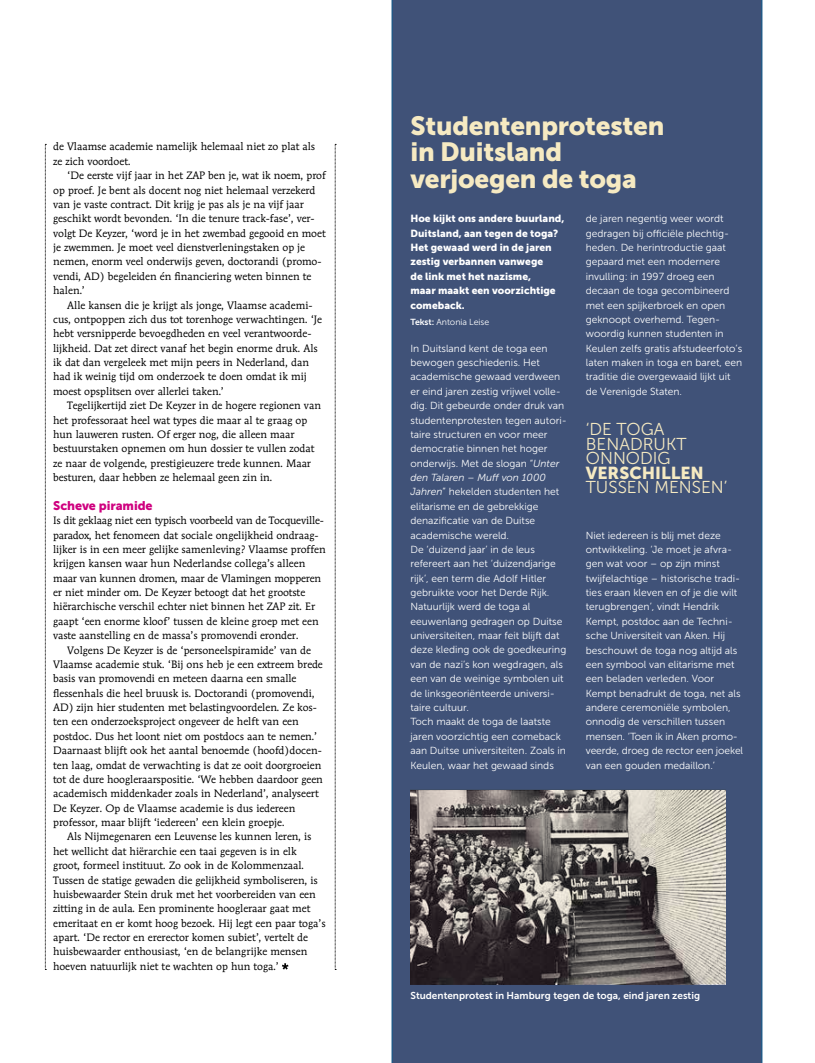
<style>
.page{position:relative;width:815px;height:1063px;background:#fff}
.page>*{position:absolute;margin:0;border:0;box-sizing:border-box;transform-origin:0 0}
.t1{font:26.25px/26.2px "Museo Sans 900";letter-spacing:-.01em;color:#f6eac2}
.t2{font:17.25px/14.6px "Museo Sans 300";color:#f6eac2}
.t3{font:17.25px "Museo Sans 900";color:#f6eac2}
.t4{font:12.5px "Museo Sans 900";letter-spacing:-.005em;color:#cf007f}
.t5{font:10.62px/14.4px "Mendoza Roman Std";color:#000}
.t6{font:10.25px/14.4px "Museo Sans 300";color:#fff}
.t7{font:10.25px/14.4px "Museo Sans 900";color:#fff}
.t8{font:10px "Museo Sans 700";color:#fff}
.t9{font:8.75px "Museo Sans 300";letter-spacing:-.005em;color:#fff}
.s1{font-family:"Museo Sans 700"}
.s2{font-style:italic}
</style>
<div class="page">
<div style="left:392px;top:0;width:370px;height:1063px;background:#405278"></div>
<svg style="left:282px;top:963px;width:7px;height:7px"></svg>
<svg style="left:45px;top:144px;width:1px;height:826px"></svg>
<svg style="left:335px;top:144px;width:1px;height:826px"></svg>
<svg style="left:410px;top:789px;width:316px;height:195px;background:#797370"></svg>
<p class="t5" style="left:53px;top:139px;width:264px">de Vlaamse academie namelijk helemaal niet zo plat als ze zich voordoet.</p>
<p class="t5" style="left:53px;top:168px;width:274px;text-indent:14px">‘De eerste vijf jaar in het ZAP ben je, wat ik noem, prof op proef. Je bent als docent nog niet helemaal verzekerd van je vaste contract. Dit krijg je pas als je na vijf jaar geschikt wordt bevonden. ‘In die tenure track-fase’, ver&shy;volgt De Keyzer, ‘word je in het zwembad gegooid en moet je zwemmen. Je moet veel dienstverleningstaken op je nemen, enorm veel onderwijs geven, doctorandi (promo&shy;vendi, AD) begeleiden én financiering weten binnen te halen.’</p>
<p class="t5" style="left:53px;top:298px;width:270px;text-indent:14px">Alle kansen die je krijgt als jonge, Vlaamse academi&shy;cus, ontpoppen zich dus tot torenhoge verwachtingen. ‘Je hebt versnipperde bevoegdheden en veel verantwoorde&shy;lijkheid. Dat zet direct vanaf het begin enorme druk. Als ik dat dan vergeleek met mijn peers in Nederland, dan had ik weinig tijd om onderzoek te doen omdat ik mij moest opsplitsen over allerlei taken.’</p>
<p class="t5" style="left:53px;top:398px;width:269px;text-indent:14px">Tegelijkertijd ziet De Keyzer in de hogere regionen van het professoraat heel wat types die maar al te graag op hun lauweren rusten. Of erger nog, die alleen maar bestuurstaken opnemen om hun dossier te vullen zodat ze naar de volgende, prestigieuzere trede kunnen. Maar besturen, daar hebben ze helemaal geen zin in.</p>
<p class="t4" style="left:53px;top:498px;width:101px">Scheve piramide</p>
<p class="t5" style="left:53px;top:513px;width:274px">Is dit geklaag niet een typisch voorbeeld van de Tocqueville-- paradox, het fenomeen dat sociale ongelijkheid ondraag&shy;lijker is in een meer gelijke samenleving? Vlaamse proffen krijgen kansen waar hun Nederlandse collega’s alleen maar van kunnen dromen, maar de Vlamingen mopperen er niet minder om. De Keyzer betoogt dat het grootste hiërarchische verschil echter niet binnen het ZAP zit. Er gaapt ‘een enorme kloof’ tussen de kleine groep met een vaste aanstelling en de massa’s promovendi eronder.</p>
<p class="t5" style="left:53px;top:643px;width:271px;text-indent:14px">Volgens De Keyzer is de ‘personeelspiramide’ van de Vlaamse academie stuk. ‘Bij ons heb je een extreem brede basis van promovendi en meteen daarna een smalle flessenhals die heel bruusk is. Doctorandi (promovendi, AD) zijn hier studenten met belastingvoordelen. Ze kos&shy;ten een onderzoeksproject ongeveer de helft van een postdoc. Dus het loont niet om postdocs aan te nemen.’ Daarnaast blijft ook het aantal benoemde (hoofd)docen&shy;ten laag, omdat de verwachting is dat ze ooit doorgroeien tot de dure hoogleraarspositie. ‘We hebben daardoor geen academisch middenkader zoals in Nederland’, analyseert De Keyzer. Op de Vlaamse academie is dus iedereen professor, maar blijft ‘iedereen’ een klein groepje.</p>
<p class="t5" style="left:53px;top:829px;width:274px;text-indent:14px">Als Nijmegenaren een Leuvense les kunnen leren, is het wellicht dat hiërarchie een taai gegeven is in elk groot, formeel instituut. Zo ook in de Kolommenzaal.<br>Tussen de statige gewaden die gelijkheid symboliseren, is huisbewaarder Stein druk met het voorbereiden van een zitting in de aula. Een prominente hoogleraar gaat met emeritaat en er komt hoog bezoek. Hij legt een paar toga’s apart. ‘De rector en ererector komen subiet’, vertelt de huisbewaarder enthousiast, ‘en de belangrijke mensen hoeven natuurlijk niet te wachten op hun toga.’</p>
<h1 class="t1" style="left:410px;top:113px;width:255px">Studentenprotesten in Duitsland verjoegen de toga</h1>
<p class="t7" style="left:410px;top:211px;width:155px">Hoe kijkt ons andere buurland,<br>Duitsland, aan tegen de toga?<br>Het gewaad werd in de jaren zestig verbannen vanwege<br>de link met het nazisme,<br>maar maakt een voorzichtige comeback.</p>
<p class="t9" style="left:410px;top:318px;width:80px"><span class="s1">Tekst:</span> Antonia Leise</p>
<p class="t6" style="left:410px;top:341px;width:158px">In Duitsland kent de toga een bewogen geschiedenis. Het academische gewaad verdween er eind jaren zestig vrijwel volle&shy;dig. Dit gebeurde onder druk van studentenprotesten tegen autori&shy;taire structuren en voor meer democratie binnen het hoger onderwijs. Met de slogan “<span class="s2">Unter den Talaren – Muff von 1000<br>Jahren</span>” hekelden studenten het elitarisme en de gebrekkige denazificatie van de Duitse academische wereld.<br>De ‘duizend jaar’ in de leus refereert aan het ‘duizendjarige rijk’, een term die Adolf Hitler gebruikte voor het Derde Rijk.<br>Natuurlijk werd de toga al eeuwenlang gedragen op Duitse universiteiten, maar feit blijft dat deze kleding ook de goedkeuring van de nazi’s kon wegdragen, als een van de weinige symbolen uit de linksgeoriënteerde universi&shy;taire cultuur.<br>Toch maakt de toga de laatste jaren voorzichtig een comeback aan Duitse universiteiten. Zoals in<br>Keulen, waar het gewaad sinds</p>
<p class="t6" style="left:586px;top:212px;width:158px">de jaren negentig weer wordt gedragen bij officiële plechtig&shy;heden. De herintroductie gaat gepaard met een modernere invulling: in 1997 droeg een decaan de toga gecombineerd met een spijkerbroek en open geknoopt overhemd. Tegen&shy;woordig kunnen studenten in<br>Keulen zelfs gratis afstudeerfoto’s laten maken in toga en baret, een traditie die overgewaaid lijkt uit de Verenigde Staten.</p>
<h2 class="t2" style="left:586px;top:422px;width:102px">‘DE TOGA<br>BENADRUKT<br>ONNODIG</h2>
<h2 class="t3" style="left:586px;top:463px;width:120px">VERSCHILLEN</h2>
<h2 class="t2" style="left:586px;top:480px;width:143px">TUSSEN MENSEN’</h2>
<p class="t6" style="left:586px;top:528px;width:159px">Niet iedereen is blij met deze ontwikkeling. ‘Je moet je afvra&shy;gen wat voor – op zijn minst twijfelachtige – historische tradi&shy;ties eraan kleven en of je die wilt terugbrengen’, vindt Hendrik<br>Kempt, postdoc aan de Techni&shy;sche Universiteit van Aken. Hij beschouwt de toga nog altijd als een symbool van elitarisme met een beladen verleden. Voor<br>Kempt benadrukt de toga, net als andere ceremoniële symbolen, onnodig de verschillen tussen mensen. ‘Toen ik in Aken promo&shy;veerde, droeg de rector een joekel van een gouden medaillon.’</p>
<p class="t8" style="left:410px;top:990px;width:291px">Studentenprotest in Hamburg tegen de toga, eind jaren zestig</p>
</div>
